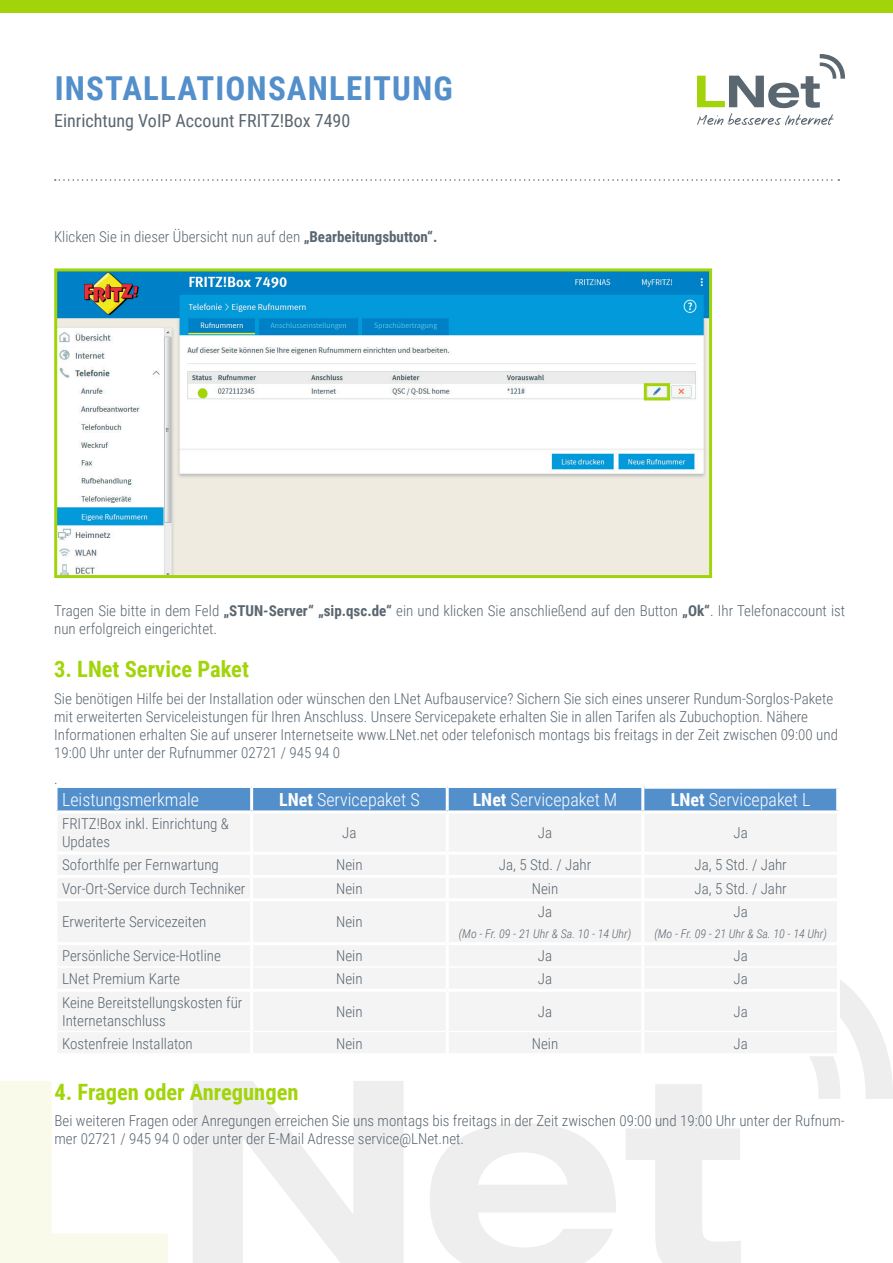
<style>
.page{position:relative;width:893px;height:1263px;background:#fff}
.page>*{position:absolute;margin:0;border:0;box-sizing:border-box;transform-origin:0 0}
.t1{font:700 33px "Roboto Condensed";letter-spacing:.035em;color:#538fcb}
.t2{font:700 22.5px "Roboto Condensed";color:#a2d40a}
.t3{font:300 18px "Roboto Condensed";color:#fff}
.t4{font:18px "Roboto Condensed";color:#5a6670}
.t5{font:300 15px/18px "Roboto Condensed";color:#5a6670}
.t6{font:italic 300 12px "Roboto Condensed";color:#5a6670}
.s1{font-weight:700}
</style>
<div class="page">
<div style="left:0;top:0;width:893px;height:13px;background:#a2d40a"></div>
<svg style="left:697px;top:54px;width:148px;height:71px"></svg>
<svg style="left:0;top:1081px;width:168px;height:182px"></svg>
<svg style="left:193px;top:1081px;width:210px;height:182px"></svg>
<svg style="left:430px;top:1123px;width:186px;height:140px"></svg>
<svg style="left:626px;top:980px;width:267px;height:283px"></svg>
<svg style="left:55px;top:179px;width:784px;height:2px"></svg>
<img style="left:58px;top:272px;width:650px;height:302px">
<div style="left:54px;top:268px;width:658px;height:310px;border:3px solid #a2d40a"></div>
<svg style="left:197px;top:386px;width:14px;height:14px"></svg>
<div style="left:644px;top:383px;width:26px;height:17px;border:3px solid #a2d40a"></div>
<div style="left:58px;top:788px;width:778px;height:22px;background:#538fcb"></div>
<div style="left:58px;top:814px;width:779px;height:239px;background:#f4f4f4"></div>
<hr style="left:58px;top:966px;width:192px;height:2px;background:#fff">
<hr style="left:253px;top:966px;width:193px;height:2px;background:#fff">
<hr style="left:449px;top:966px;width:192px;height:2px;background:#fff">
<hr style="left:644px;top:966px;width:193px;height:2px;background:#fff">
<hr style="left:58px;top:1031px;width:192px;height:1px;background:#fff">
<hr style="left:253px;top:1031px;width:193px;height:1px;background:#fff">
<hr style="left:449px;top:1031px;width:192px;height:1px;background:#fff">
<hr style="left:644px;top:1031px;width:193px;height:1px;background:#fff">
<hr style="left:837px;top:992px;width:3px;height:39px;background:#fff">
<hr style="left:837px;top:1031px;width:3px;height:22px;background:#fff">
<hr style="left:643px;top:1053px;width:197px;height:3px;background:#fff">
<div style="left:644px;top:784px;width:197px;height:5px;background:#fff"></div>
<hr style="left:250px;top:788px;width:3px;height:22px;background:#fff">
<hr style="left:250px;top:813px;width:3px;height:39px;background:#fff">
<hr style="left:250px;top:855px;width:3px;height:20px;background:#fff">
<hr style="left:250px;top:878px;width:3px;height:20px;background:#fff">
<hr style="left:250px;top:901px;width:3px;height:41px;background:#fff">
<hr style="left:250px;top:945px;width:3px;height:22px;background:#fff">
<hr style="left:250px;top:967px;width:3px;height:22px;background:#fff">
<hr style="left:250px;top:992px;width:3px;height:39px;background:#fff">
<hr style="left:250px;top:1031px;width:3px;height:22px;background:#fff">
<hr style="left:446px;top:788px;width:3px;height:22px;background:#fff">
<hr style="left:641px;top:788px;width:3px;height:22px;background:#fff">
<hr style="left:446px;top:813px;width:3px;height:39px;background:#fff">
<hr style="left:641px;top:813px;width:3px;height:39px;background:#fff">
<hr style="left:446px;top:855px;width:3px;height:20px;background:#fff">
<hr style="left:641px;top:855px;width:3px;height:20px;background:#fff">
<hr style="left:446px;top:878px;width:3px;height:20px;background:#fff">
<hr style="left:641px;top:878px;width:3px;height:20px;background:#fff">
<hr style="left:446px;top:901px;width:3px;height:41px;background:#fff">
<hr style="left:641px;top:901px;width:3px;height:41px;background:#fff">
<hr style="left:446px;top:945px;width:3px;height:22px;background:#fff">
<hr style="left:641px;top:945px;width:3px;height:22px;background:#fff">
<hr style="left:446px;top:967px;width:3px;height:22px;background:#fff">
<hr style="left:641px;top:967px;width:3px;height:22px;background:#fff">
<hr style="left:446px;top:992px;width:3px;height:39px;background:#fff">
<hr style="left:641px;top:992px;width:3px;height:39px;background:#fff">
<hr style="left:446px;top:1031px;width:3px;height:22px;background:#fff">
<hr style="left:641px;top:1031px;width:3px;height:22px;background:#fff">
<hr style="left:447px;top:1053px;width:196px;height:3px;background:#fff">
<hr style="left:55px;top:852px;width:197px;height:3px;background:#fff">
<hr style="left:252px;top:852px;width:195px;height:3px;background:#fff">
<hr style="left:447px;top:852px;width:196px;height:3px;background:#fff">
<hr style="left:643px;top:852px;width:197px;height:3px;background:#fff">
<hr style="left:55px;top:875px;width:197px;height:3px;background:#fff">
<hr style="left:252px;top:875px;width:195px;height:3px;background:#fff">
<hr style="left:447px;top:875px;width:196px;height:3px;background:#fff">
<hr style="left:643px;top:875px;width:197px;height:3px;background:#fff">
<hr style="left:55px;top:898px;width:197px;height:3px;background:#fff">
<hr style="left:252px;top:898px;width:195px;height:3px;background:#fff">
<hr style="left:447px;top:898px;width:196px;height:3px;background:#fff">
<hr style="left:643px;top:898px;width:197px;height:3px;background:#fff">
<hr style="left:55px;top:942px;width:197px;height:3px;background:#fff">
<hr style="left:252px;top:942px;width:195px;height:3px;background:#fff">
<hr style="left:447px;top:942px;width:196px;height:3px;background:#fff">
<hr style="left:643px;top:942px;width:197px;height:3px;background:#fff">
<hr style="left:837px;top:967px;width:3px;height:22px;background:#fff">
<hr style="left:55px;top:989px;width:197px;height:3px;background:#fff">
<hr style="left:252px;top:989px;width:195px;height:3px;background:#fff">
<hr style="left:447px;top:989px;width:196px;height:3px;background:#fff">
<hr style="left:643px;top:989px;width:197px;height:3px;background:#fff">
<h1 class="t1" style="left:55px;top:65px;width:400px">INSTALLATIONSANLEITUNG</h1>
<p class="t4" style="left:54px;top:108px;width:298px">Einrichtung VoIP Account FRITZ!Box 7490</p>
<p class="t5" style="left:54px;top:227px;width:385px">Klicken Sie in dieser Übersicht nun auf den <span class="s1">„Bearbeitungsbutton“.</span></p>
<p class="t5" style="left:54px;top:601px;width:793px">Tragen Sie bitte in dem Feld <span class="s1">„STUN-Server“ „sip.qsc.de“</span> ein und klicken Sie anschließend auf den Button <span class="s1">„Ok“</span>. Ihr Telefonaccount ist nun erfolgreich eingerichtet.</p>
<h2 class="t2" style="left:54px;top:653px;width:196px">3. LNet Service Paket</h2>
<p class="t5" style="left:54px;top:689px;width:785px">Sie benötigen Hilfe bei der Installation oder wünschen den LNet Aufbauservice? Sichern Sie sich eines unserer Rundum-Sorglos-Pakete mit erweiterten Serviceleistungen für Ihren Anschluss. Unsere Servicepakete erhalten Sie in allen Tarifen als Zubuchoption. Nähere Informationen erhalten Sie auf unserer Internetseite www.LNet.net oder telefonisch montags bis freitags in der Zeit zwischen 09:00 und 19:00 Uhr unter der Rufnummer 02721 / 945 94 0</p>
<p class="t5" style="left:54px;top:769px;width:5px">.</p>
<p class="t3" style="left:62px;top:787px;width:139px">Leistungsmerkmale</p>
<p class="t3" style="left:279px;top:787px;width:142px"><span class="s1">LNet</span> Servicepaket S</p>
<p class="t3" style="left:473px;top:787px;width:146px"><span class="s1">LNet</span> Servicepaket M</p>
<p class="t3" style="left:671px;top:787px;width:141px"><span class="s1">LNet</span> Servicepaket L</p>
<p class="t5" style="left:62px;top:814px;width:168px">FRITZ!Box inkl. Einrichtung &amp;<br>Updates</p>
<p class="t5" style="left:342px;top:823px;width:16px">Ja</p>
<p class="t5" style="left:538px;top:823px;width:16px">Ja</p>
<p class="t5" style="left:733px;top:823px;width:16px">Ja</p>
<p class="t5" style="left:62px;top:855px;width:158px">Soforthlfe per Fernwartung</p>
<p class="t5" style="left:336px;top:855px;width:28px">Nein</p>
<p class="t5" style="left:499px;top:855px;width:94px">Ja, 5 Std. / Jahr</p>
<p class="t5" style="left:694px;top:855px;width:94px">Ja, 5 Std. / Jahr</p>
<p class="t5" style="left:62px;top:879px;width:185px">Vor-Ort-Service durch Techniker</p>
<p class="t5" style="left:336px;top:879px;width:28px">Nein</p>
<p class="t5" style="left:532px;top:879px;width:28px">Nein</p>
<p class="t5" style="left:694px;top:879px;width:94px">Ja, 5 Std. / Jahr</p>
<p class="t5" style="left:62px;top:912px;width:146px">Erweriterte Servicezeiten</p>
<p class="t5" style="left:336px;top:912px;width:28px">Nein</p>
<p class="t5" style="left:538px;top:902px;width:16px">Ja</p>
<p class="t6" style="left:459px;top:925px;width:174px">(Mo - Fr. 09 - 21 Uhr &amp; Sa. 10 - 14 Uhr)</p>
<p class="t5" style="left:733px;top:902px;width:16px">Ja</p>
<p class="t6" style="left:654px;top:925px;width:174px">(Mo - Fr. 09 - 21 Uhr &amp; Sa. 10 - 14 Uhr)</p>
<p class="t5" style="left:62px;top:946px;width:160px">Persönliche Service-Hotline</p>
<p class="t5" style="left:336px;top:946px;width:28px">Nein</p>
<p class="t5" style="left:538px;top:946px;width:16px">Ja</p>
<p class="t5" style="left:733px;top:946px;width:16px">Ja</p>
<p class="t5" style="left:62px;top:969px;width:120px">LNet Premium Karte</p>
<p class="t5" style="left:336px;top:969px;width:28px">Nein</p>
<p class="t5" style="left:538px;top:969px;width:16px">Ja</p>
<p class="t5" style="left:733px;top:969px;width:16px">Ja</p>
<p class="t5" style="left:62px;top:992px;width:182px">Keine Bereitstellungskosten für<br>Internetanschluss</p>
<p class="t5" style="left:336px;top:1001px;width:28px">Nein</p>
<p class="t5" style="left:538px;top:1001px;width:16px">Ja</p>
<p class="t5" style="left:733px;top:1001px;width:16px">Ja</p>
<p class="t5" style="left:62px;top:1034px;width:132px">Kostenfreie Installaton</p>
<p class="t5" style="left:336px;top:1034px;width:28px">Nein</p>
<p class="t5" style="left:532px;top:1034px;width:28px">Nein</p>
<p class="t5" style="left:733px;top:1034px;width:16px">Ja</p>
<h2 class="t2" style="left:55px;top:1076px;width:245px">4. Fragen oder Anregungen</h2>
<p class="t5" style="left:55px;top:1111px;width:792px">Bei weiteren Fragen oder Anregungen erreichen Sie uns montags bis freitags in der Zeit zwischen 09:00 und 19:00 Uhr unter der Rufnum&shy;mer 02721 / 945 94 0 oder unter der E-Mail Adresse service@LNet.net.</p>
</div>
